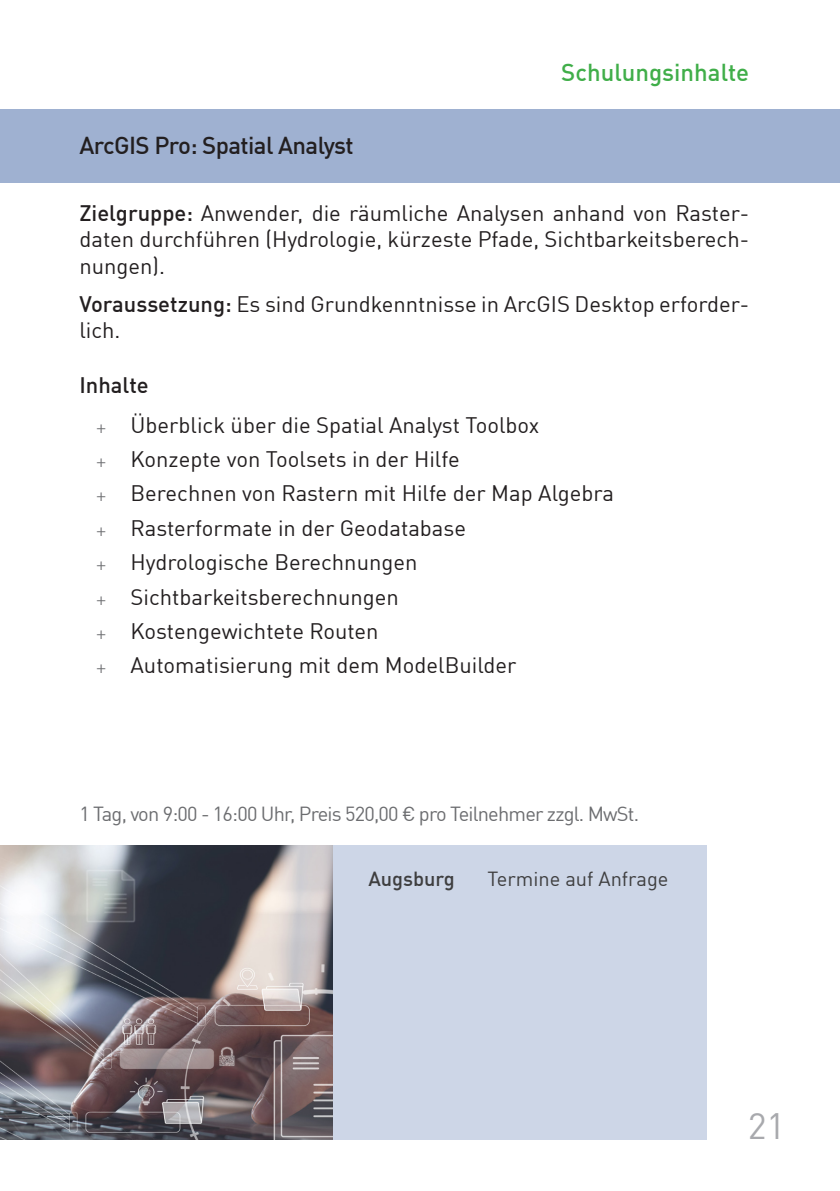
<style>
.page{position:relative;width:840px;height:1191px;background:#fff}
.page>*{position:absolute;margin:0;border:0;box-sizing:border-box;transform-origin:0 0}
.t1{font:36px "DIN Offc";color:#a8a9ad}
.t2{font:500 24px "DIN Offc";letter-spacing:-.025em;color:#231f20}
.t3{font:500 24px "DIN Offc";color:#40ae49}
.t4{font:22px/34.4px "DIN Offc";color:#231f20}
.t5{font:20px "DIN Offc";letter-spacing:-.04em;color:#6c6d70}
.t6{font:20px "DIN Offc";color:#3e3e3f}
.t7{font:500 20px "DIN Offc";color:#3e3e3f}
.s1{font-weight:500}
.s2{font-family:"Myriad Pro";font-size:16px;color:#6c6d70}
</style>
<div class="page">
<div style="left:0;top:109px;width:839px;height:74px;background:#9fb1d1"></div>
<div style="left:0;top:845px;width:706px;height:295px;background:#cdd6e7"></div>
<img style="left:0;top:845px;width:332px;height:295px">
<p class="t2" style="left:79px;top:130px;width:275px">ArcGIS Pro: Spatial Analyst</p>
<p class="t3" style="left:561px;top:57px;width:189px">Schulungsinhalte</p>
<p class="t4" style="left:79px;top:199px;width:670px;line-height:26.4px;text-align:justify"><span class="s1">Zielgruppe:</span> Anwender, die räumliche Analysen anhand von Raster&shy;daten durchführen (Hydrologie, kürzeste Pfade, Sichtbarkeitsberech&shy;nungen).</p>
<p class="t4" style="left:79px;top:290px;width:670px;line-height:26.4px"><span class="s1">Voraussetzung:</span> Es sind Grundkenntnisse in ArcGIS Desktop erforder&shy;lich.</p>
<p class="t4" style="left:96px;top:364px;width:444px;line-height:40px;text-indent:-17px"><span class="s1">Inhalte<br></span><span class="s2">+</span> Überblick über die Spatial Analyst Toolbox</p>
<p class="t4" style="left:96px;top:441px;width:519px"><span class="s2">+</span> Konzepte von Toolsets in der Hilfe<br><span class="s2">+</span> Berechnen von Rastern mit Hilfe der Map Algebra <span class="s2">+</span> Rasterformate in der Geodatabase<br><span class="s2">+</span> Hydrologische Berechnungen<br><span class="s2">+</span> Sichtbarkeitsberechnungen<br><span class="s2">+</span> Kostengewichtete Routen<br><span class="s2">+</span> Automatisierung mit dem ModelBuilder</p>
<p class="t5" style="left:79px;top:801px;width:561px">1 Tag, von 9:00 - 16:00 Uhr, Preis 520,00 € pro Teilnehmer zzgl. MwSt.</p>
<p class="t7" style="left:368px;top:866px;width:88px">Augsburg</p>
<p class="t6" style="left:487px;top:866px;width:182px">Termine auf Anfrage</p>
<h1 class="t1" style="left:747px;top:1103px;width:39px">21</h1>
</div>
